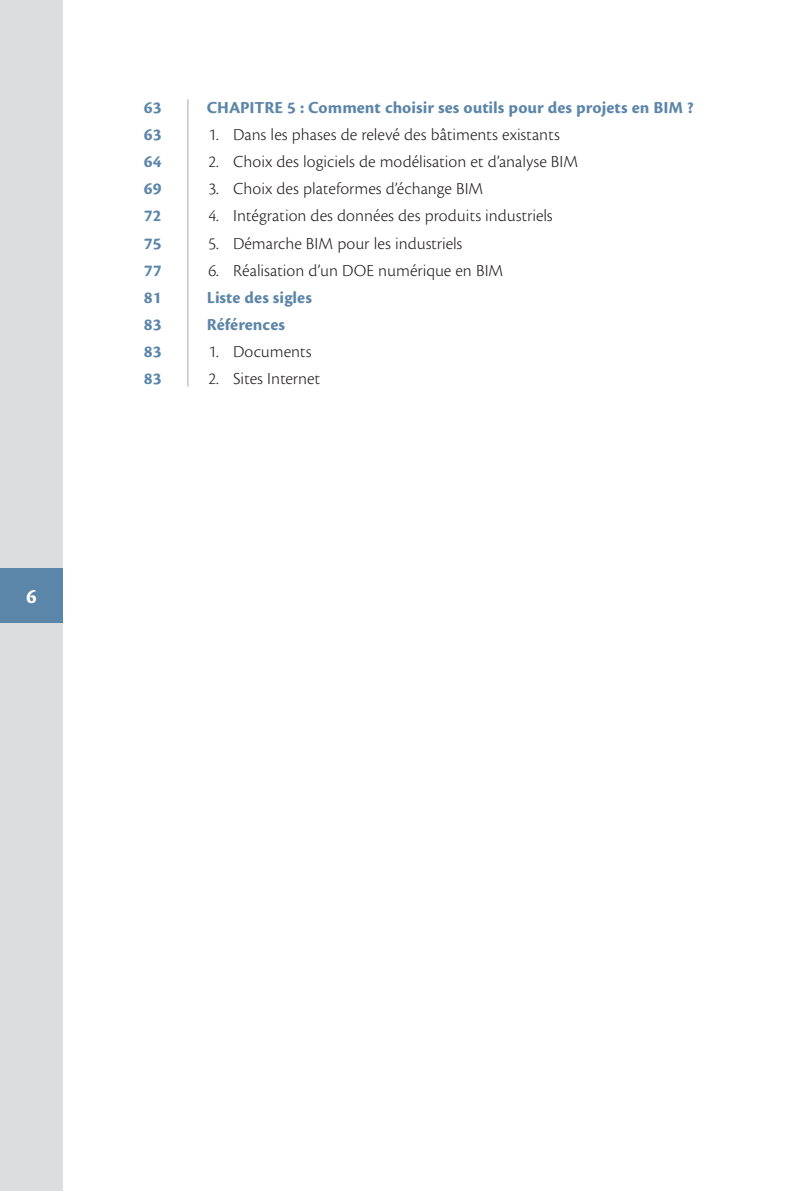
<style>
.page{position:relative;width:794px;height:1191px;background:#fff}
.page>*{position:absolute;margin:0;border:0;box-sizing:border-box;transform-origin:0 0}
.t1{font:21px "Cronos Pro Bold Capt";color:#fff}
.SOM_2{font:17.5px "Cronos Pro Lt Capt";color:#231f20}
.SOM_1{font:17.5px "Cronos Pro Bold Capt";color:#5b85a9}
.SOM_2-2{font:17.5px "Cronos Pro Bold Capt";color:#5b85a9}
</style>
<div class="page">
<div style="left:0;top:0;width:63px;height:1191px;background:#dcdddf"></div>
<div style="left:0;top:568px;width:63px;height:54px;background:#5b85a9"></div>
<hr style="left:187px;top:99px;width:1px;height:287px;background:#a8a9ad">
<p class="t1" style="left:26px;top:585px;width:12px">6</p>
<p class="SOM_1" style="left:144px;top:97px;width:19px">63</p>
<p class="SOM_1" style="left:207px;top:97px;width:488px">CHAPITRE 5 : Comment choisir ses outils pour des projets en BIM ?</p>
<p class="SOM_2-2" style="left:144px;top:125px;width:19px">63</p>
<p class="SOM_2" style="left:208px;top:124px;width:353px">1. Dans les phases de relevé des bâtiments existants</p>
<p class="SOM_2-2" style="left:144px;top:152px;width:19px">64</p>
<p class="SOM_2" style="left:208px;top:152px;width:371px">2. Choix des logiciels de modélisation et d’analyse BIM</p>
<p class="SOM_2-2" style="left:144px;top:179px;width:19px">69</p>
<p class="SOM_2" style="left:208px;top:179px;width:276px">3. Choix des plateformes d’échange BIM</p>
<p class="SOM_2-2" style="left:144px;top:206px;width:19px">72</p>
<p class="SOM_2" style="left:208px;top:206px;width:346px">4. Intégration des données des produits industriels</p>
<p class="SOM_2-2" style="left:144px;top:233px;width:19px">75</p>
<p class="SOM_2" style="left:208px;top:233px;width:255px">5. Démarche BIM pour les industriels</p>
<p class="SOM_2-2" style="left:144px;top:260px;width:19px">77</p>
<p class="SOM_2" style="left:208px;top:260px;width:296px">6. Réalisation d’un DOE numérique en BIM</p>
<p class="SOM_1" style="left:144px;top:287px;width:19px">81</p>
<p class="SOM_1" style="left:207px;top:287px;width:107px">Liste des sigles</p>
<p class="SOM_1" style="left:144px;top:314px;width:19px">83</p>
<p class="SOM_1" style="left:207px;top:314px;width:80px">Références</p>
<p class="SOM_2-2" style="left:144px;top:342px;width:19px">83</p>
<p class="SOM_2" style="left:208px;top:341px;width:105px">1. Documents</p>
<p class="SOM_2-2" style="left:144px;top:369px;width:19px">83</p>
<p class="SOM_2" style="left:208px;top:369px;width:113px">2. Sites Internet</p>
</div>
